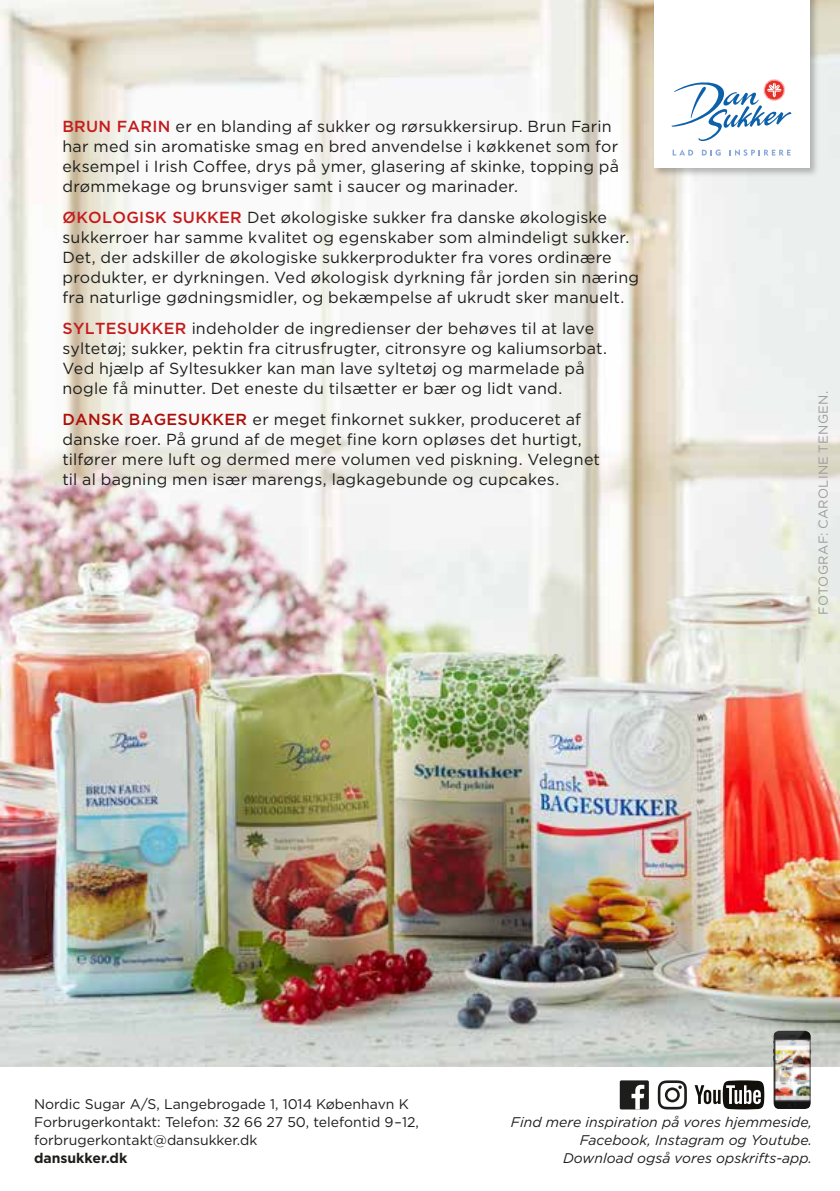
<style>
.page{position:relative;width:840px;height:1191px;background:#fff}
.page>*{position:absolute;margin:0;border:0;box-sizing:border-box;transform-origin:0 0}
.t1{font:16px/20px "Gotham";letter-spacing:.015em;color:#1d1d1b}
.t2{font:14px/18px "Gotham";color:#1d1d1b}
.t3{font:italic 14px/18px "Gotham";color:#1d1d1b;text-align:right}
.t4{font:700 14px "Gotham";color:#1d1d1b}
.t5{font:13px "Gotham";letter-spacing:.025em;color:#9d9d9c}
.s1{font-weight:500;color:#c41b1c}
.s2{font-weight:500;color:#ac0f09}
</style>
<div class="page">
<img style="left:0;top:0;width:839px;height:1066px">
<img style="left:772px;top:1030px;width:38px;height:79px">
<svg style="left:657px;top:1080px;width:29px;height:29px"></svg>
<svg style="left:694px;top:1080px;width:69px;height:29px"></svg>
<div style="left:619px;top:1080px;width:29px;height:29px;background:#1d1d1b;border-radius:2px"></div>
<svg style="left:631px;top:1084px;width:13px;height:25px"></svg>
<div style="left:651px;top:0;width:168px;height:178px;background:#1d1d1b;opacity:.3"></div>
<div style="left:653px;top:0;width:156px;height:168px;background:#fff"></div>
<svg style="left:671px;top:79px;width:120px;height:62px"></svg>
<svg style="left:672px;top:149px;width:20px;height:6px"></svg>
<svg style="left:701px;top:149px;width:19px;height:7px"></svg>
<svg style="left:729px;top:149px;width:61px;height:7px"></svg>
<p class="t1" style="left:62px;top:116px;width:557px"><span class="s1">BRUN FARIN</span> er en blanding af sukker og rørsukkersirup. Brun Farin har med sin aromatiske smag en bred anvendelse i køkkenet som for eksempel i Irish Coffee, drys på ymer, glasering af skinke, topping på drømmekage og brunsviger samt i saucer og marinader.</p>
<p class="t1" style="left:62px;top:207px;width:578px"><span class="s1">ØKOLOGISK SUKKER</span> Det økologiske sukker fra danske økologiske sukkerroer har samme kvalitet og egenskaber som almindeligt sukker.<br>Det, der adskiller de økologiske sukkerprodukter fra vores ordinære produkter, er dyrkningen. Ved økologisk dyrkning får jorden sin næring fra naturlige gødningsmidler, og bekæmpelse af ukrudt sker manuelt.</p>
<p class="t1" style="left:62px;top:318px;width:545px"><span class="s1">SYLTESUKKER</span> indeholder de ingredienser der behøves til at lave syltetøj; sukker, pektin fra citrusfrugter, citronsyre og kaliumsorbat.<br>Ved hjælp af Syltesukker kan man lave syltetøj og marmelade på nogle få minutter. Det eneste du tilsætter er bær og lidt vand.</p>
<p class="t1" style="left:62px;top:409px;width:539px"><span class="s2">DANSK BAGESUKKER</span> er meget finkornet sukker, produceret af danske roer. På grund af de meget fine korn opløses det hurtigt, tilfører mere luft og dermed mere volumen ved piskning. Velegnet til al bagning men især marengs, lagkagebunde og cupcakes.</p>
<p class="t5" style="left:814px;top:614px;width:225px;rotate:-90deg">FOTOGRAF: CAROLINE TENGEN.</p>
<p class="t2" style="left:34px;top:1094px;width:386px">Nordic Sugar A/S, Langebrogade 1, 1014 København K<br>Forbrugerkontakt: Telefon: 32 66 27 50, telefontid 9–12, forbrugerkontakt@dansukker.dk</p>
<p class="t4" style="left:34px;top:1148px;width:95px">dansukker.dk</p>
<p class="t3" style="left:510px;top:1112px;width:302px">Find mere inspiration på vores hjemmeside,<br>Facebook, Instagram og Youtube.<br>Download også vores opskrifts-app.</p>
</div>
